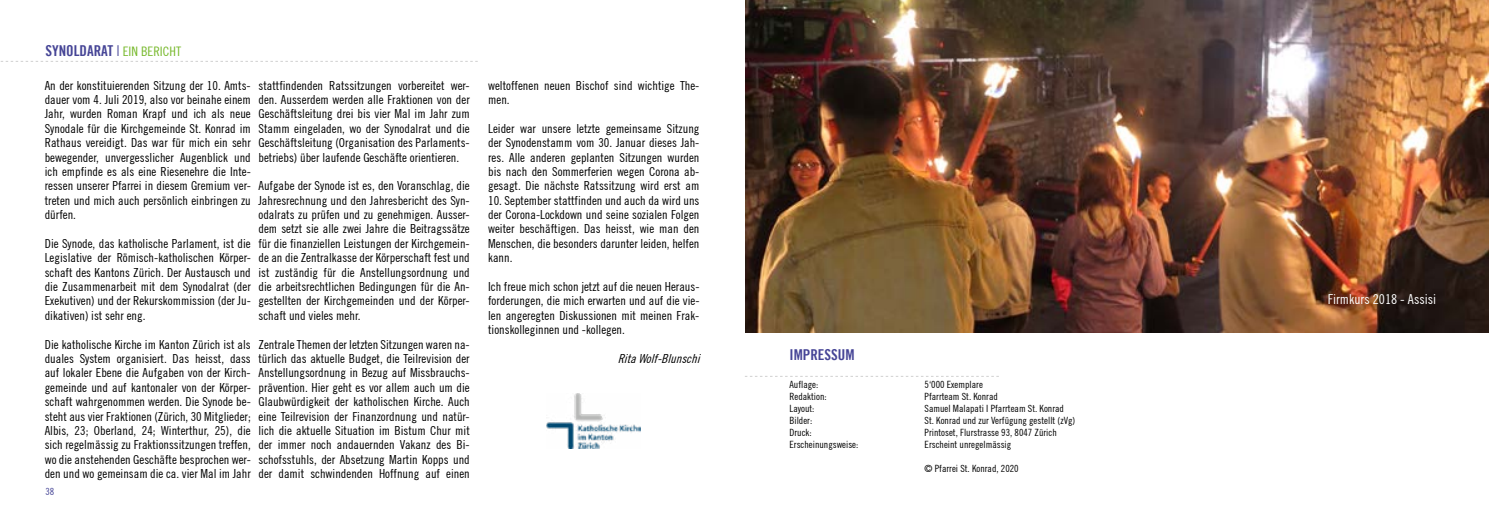
<style>
.page{position:relative;width:1489px;height:525px;background:#fff}
.page>*{position:absolute;margin:0;border:0;box-sizing:border-box;transform-origin:0 0}
.t1{font:15px "Trade Gothic Bold Cond Twenty";color:#464596}
.t2{font:condensed 13.75px "Trade Gothic No.18";color:#fff}
.t3{font:condensed 12.5px/14.4px "Trade Gothic No.18";color:#000;text-align:justify}
.t4{font:italic condensed 12.5px "Trade Gothic No.18";color:#000}
.t5{font:condensed 10px "Trade Gothic No.18";color:#000}
.t6{font:condensed 10px "Trade Gothic No.18";color:#464596}
.s1{font-family:"Trade Gothic No.18";font-stretch:condensed}
.s2{font-family:"Trade Gothic No.18";font-stretch:condensed;font-size:13.12px;color:#76b82a}
</style>
<div class="page">
<svg style="left:745px;top:376px;width:253px;height:1px"></svg>
<img style="left:745px;top:0;width:743px;height:332px">
<svg style="left:0;top:61px;width:478px;height:1px"></svg>
<img style="left:546px;top:393px;width:95px;height:55px">
<p class="t1" style="left:45px;top:41px;width:137px">SYNOLDARAT <span class="s1">|</span> <span class="s2">EIN BERICHT</span></p>
<p class="t3" style="left:45px;top:78px;width:208px">An der konstituierenden Sitzung der 10. Amts&shy;dauer vom 4. Juli 2019, also vor beinahe einem Jahr, wurden Roman Krapf und ich als neue Synodale für die Kirchgemeinde St. Konrad im Rathaus vereidigt. Das war für mich ein sehr bewegender, unvergesslicher Augenblick und ich empfinde es als eine Riesenehre die Inte&shy;ressen unserer Pfarrei in diesem Gremium ver&shy;treten und mich auch persönlich einbringen zu dürfen.</p>
<p class="t3" style="left:45px;top:236px;width:207px">Die Synode, das katholische Parlament, ist die Legislative der Römisch-katholischen Körper&shy;schaft des Kantons Zürich. Der Austausch und die Zusammenarbeit mit dem Synodalrat (der Exekutiven) und der Rekurskommission (der Ju&shy;dikativen) ist sehr eng.</p>
<p class="t3" style="left:45px;top:336px;width:207px">Die katholische Kirche im Kanton Zürich ist als duales System organisiert. Das heisst, dass auf lokaler Ebene die Aufgaben von der Kirch&shy;gemeinde und auf kantonaler von der Körper&shy;schaft wahrgenommen werden. Die Synode be&shy;steht aus vier Fraktionen (Zürich, 30 Mitglieder; Albis, 23; Oberland, 24; Winterthur, 25), die sich regelmässig zu Fraktionssitzungen treffen, wo die anstehenden Geschäfte besprochen wer&shy;den und wo gemeinsam die ca. vier Mal im Jahr</p>
<p class="t3" style="left:258px;top:78px;width:213px">stattfindenden Ratssitzungen vorbereitet wer&shy;den. Ausserdem werden alle Fraktionen von der Geschäftsleitung drei bis vier Mal im Jahr zum Stamm eingeladen, wo der Synodalrat und die Geschäftsleitung (Organisation des Parlaments&shy;betriebs) über laufende Geschäfte orientieren.</p>
<p class="t3" style="left:258px;top:178px;width:213px">Aufgabe der Synode ist es, den Voranschlag, die Jahresrechnung und den Jahresbericht des Syn&shy;odalrats zu prüfen und zu genehmigen. Ausser&shy;dem setzt sie alle zwei Jahre die Beitragssätze für die finanziellen Leistungen der Kirchgemein&shy;de an die Zentralkasse der Körperschaft fest und ist zuständig für die Anstellungsordnung und die arbeitsrechtlichen Bedingungen für die An&shy;gestellten der Kirchgemeinden und der Körper&shy;schaft und vieles mehr.</p>
<p class="t3" style="left:258px;top:336px;width:213px">Zentrale Themen der letzten Sitzungen waren na&shy;türlich das aktuelle Budget, die Teilrevision der Anstellungsordnung in Bezug auf Missbrauchs&shy;prävention. Hier geht es vor allem auch um die Glaubwürdigkeit der katholischen Kirche. Auch eine Teilrevision der Finanzordnung und natür&shy;lich die aktuelle Situation im Bistum Chur mit der immer noch andauernden Vakanz des Bi&shy;schofsstuhls, der Absetzung Martin Kopps und der damit schwindenden Hoffnung auf einen</p>
<p class="t6" style="left:45px;top:485px;width:10px">38</p>
<p class="t3" style="left:488px;top:78px;width:213px">weltoffenen neuen Bischof sind wichtige The&shy;men.</p>
<p class="t3" style="left:488px;top:121px;width:213px">Leider war unsere letzte gemeinsame Sitzung der Synodenstamm vom 30. Januar dieses Jah&shy;res. Alle anderen geplanten Sitzungen wurden bis nach den Sommerferien wegen Corona ab&shy;gesagt. Die nächste Ratssitzung wird erst am</p>
<p class="t3" style="left:488px;top:193px;width:213px">10. September stattfinden und auch da wird uns der Corona-Lockdown und seine sozialen Folgen weiter beschäftigen. Das heisst, wie man den Menschen, die besonders darunter leiden, helfen kann.</p>
<p class="t3" style="left:488px;top:279px;width:213px">Ich freue mich schon jetzt auf die neuen Heraus&shy;forderungen, die mich erwarten und auf die vie&shy;len angeregten Diskussionen mit meinen Frak&shy;tionskolleginnen und -kollegen.</p>
<p class="t4" style="left:617px;top:351px;width:87px">RitaWolf-Blunschi</p>
<p class="t1" style="left:789px;top:345px;width:66px">IMPRESSUM</p>
<p class="t5" style="left:789px;top:378px;width:30px">Auflage:</p>
<p class="t5" style="left:924px;top:378px;width:60px">5‘000 Exemplare</p>
<p class="t5" style="left:789px;top:390px;width:39px">Redaktion:</p>
<p class="t5" style="left:924px;top:390px;width:75px">Pfarrteam St. Konrad</p>
<p class="t5" style="left:789px;top:402px;width:26px">Layout:</p>
<p class="t5" style="left:924px;top:402px;width:141px">Samuel Malapati I Pfarrteam St. Konrad</p>
<p class="t5" style="left:789px;top:414px;width:24px">Bilder:</p>
<p class="t5" style="left:924px;top:414px;width:152px">St. Konrad und zur Verfügung gestellt (zVg)</p>
<p class="t5" style="left:789px;top:426px;width:24px">Druck:</p>
<p class="t5" style="left:924px;top:426px;width:134px">Printoset, Flurstrasse 93, 8047 Zürich</p>
<p class="t5" style="left:789px;top:438px;width:70px">Erscheinungsweise:</p>
<p class="t5" style="left:924px;top:438px;width:88px">Erscheint unregelmässig</p>
<p class="t5" style="left:924px;top:462px;width:96px">© Pfarrei St. Konrad, 2020</p>
<p class="t2" style="left:1327px;top:291px;width:110px">Firmkurs 2018 - Assisi</p>
</div>
